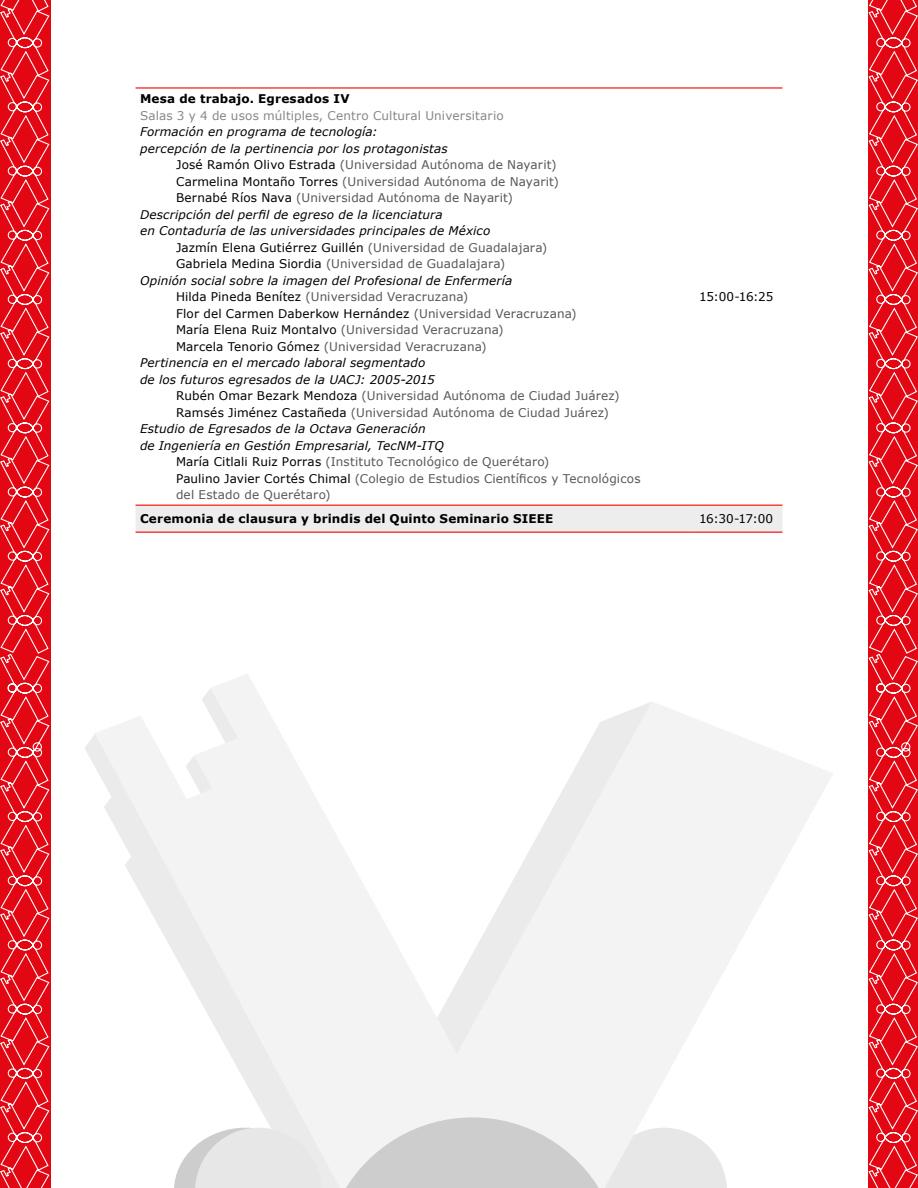
<style>
.page{position:relative;width:918px;height:1188px;background:#fff}
.page>*{position:absolute;margin:0;border:0;box-sizing:border-box;transform-origin:0 0}
.t1{font:12px "Verdana";letter-spacing:.01em;color:#575756}
.t2{font:italic 12px "Verdana";letter-spacing:.01em;color:#000}
.t3{font:12px "Verdana";letter-spacing:.01em;color:#000}
.t4{font:700 12px "Verdana";letter-spacing:.015em;color:#000}
.t5{font:12px "Verdana";letter-spacing:.01em;color:#878787}
.s1{color:#000}
.s2{color:#575756}
</style>
<div class="page">
<svg style="left:0;top:0;width:50px;height:1188px;background:#e62531"></svg>
<svg style="left:868px;top:0;width:50px;height:1188px;background:#e62531"></svg>
<svg style="left:95px;top:674px;width:738px;height:514px;fill:#f3f3f3"></svg>
<svg style="left:343px;top:1117px;width:384px;height:71px"></svg>
<div style="left:136px;top:506px;width:646px;height:26px;background:#ededed"></div>
<hr style="left:136px;top:87px;width:557px;height:2px;background:#f50500">
<hr style="left:693px;top:87px;width:89px;height:2px;background:#f50500">
<hr style="left:136px;top:505px;width:557px;height:1px;background:#f50500">
<hr style="left:693px;top:505px;width:89px;height:1px;background:#f50500">
<hr style="left:136px;top:532px;width:557px;height:1px;background:#f50500">
<hr style="left:693px;top:532px;width:89px;height:1px;background:#f50500">
<p class="t4" style="left:140px;top:90px;width:211px">Mesa de trabajo. Egresados IV</p>
<p class="t5" style="left:140px;top:107px;width:365px">Salas 3 y 4 de usos múltiples, Centro Cultural Universitario</p>
<p class="t2" style="left:140px;top:124px;width:239px">Formación en programa de tecnología:</p>
<p class="t2" style="left:140px;top:140px;width:309px">percepción de la pertinencia por los protagonistas</p>
<p class="t1" style="left:176px;top:157px;width:382px"><span class="s1">José Ramón Olivo Estrada</span> (Universidad Autónoma de Nayarit)</p>
<p class="t1" style="left:176px;top:173px;width:384px"><span class="s1">Carmelina Montaño Torres</span> (Universidad Autónoma de Nayarit)</p>
<p class="t1" style="left:176px;top:190px;width:338px"><span class="s1">Bernabé Ríos Nava</span> (Universidad Autónoma de Nayarit)</p>
<p class="t2" style="left:140px;top:206px;width:304px">Descripción del perfil de egreso de la licenciatura</p>
<p class="t2" style="left:140px;top:223px;width:352px">en Contaduría de las universidades principales de México</p>
<p class="t3" style="left:176px;top:239px;width:373px">Jazmín Elena Gutiérrez Guillén <span class="s2">(Universidad de Guadalajara)</span></p>
<p class="t1" style="left:176px;top:256px;width:331px"><span class="s1">Gabriela Medina Siordia</span> (Universidad de Guadalajara)</p>
<p class="t2" style="left:140px;top:272px;width:374px">Opinión social sobre la imagen del Profesional de Enfermería</p>
<p class="t1" style="left:176px;top:289px;width:294px"><span class="s1">Hilda Pineda Benítez</span> (Universidad Veracruzana)</p>
<p class="t3" style="left:176px;top:305px;width:402px">Flor del Carmen Daberkow Hernández <span class="s2">(Universidad Veracruzana)</span></p>
<p class="t1" style="left:176px;top:322px;width:329px"><span class="s1">María Elena Ruiz Montalvo</span> (Universidad Veracruzana)</p>
<p class="t1" style="left:176px;top:338px;width:312px"><span class="s1">Marcela Tenorio Gómez</span> (Universidad Veracruzana)</p>
<p class="t2" style="left:140px;top:355px;width:287px">Pertinencia en el mercado laboral segmentado</p>
<p class="t2" style="left:140px;top:371px;width:296px">de los futuros egresados de la UACJ: 2005-2015</p>
<p class="t1" style="left:176px;top:388px;width:445px"><span class="s1">Rubén Omar Bezark Mendoza</span> (Universidad Autónoma de Ciudad Juárez)</p>
<p class="t1" style="left:176px;top:404px;width:435px"><span class="s1">Ramsés Jiménez Castañeda</span> (Universidad Autónoma de Ciudad Juárez)</p>
<p class="t2" style="left:140px;top:421px;width:287px">Estudio de Egresados de la Octava Generación</p>
<p class="t2" style="left:140px;top:437px;width:305px">de Ingeniería en Gestión Empresarial, TecNM-ITQ</p>
<p class="t1" style="left:176px;top:454px;width:375px"><span class="s1">María Citlali Ruiz Porras</span> (Instituto Tecnológico de Querétaro)</p>
<p class="t1" style="left:176px;top:470px;width:466px"><span class="s1">Paulino Javier Cortés Chimal</span> (Colegio de Estudios Científicos y Tecnológicos</p>
<p class="t1" style="left:176px;top:487px;width:156px">del Estado de Querétaro)</p>
<p class="t3" style="left:699px;top:289px;width:76px">15:00-16:25</p>
<p class="t4" style="left:140px;top:510px;width:415px">Ceremonia de clausura y brindis del Quinto Seminario SIEEE</p>
<p class="t3" style="left:699px;top:511px;width:76px">16:30-17:00</p>
</div>
